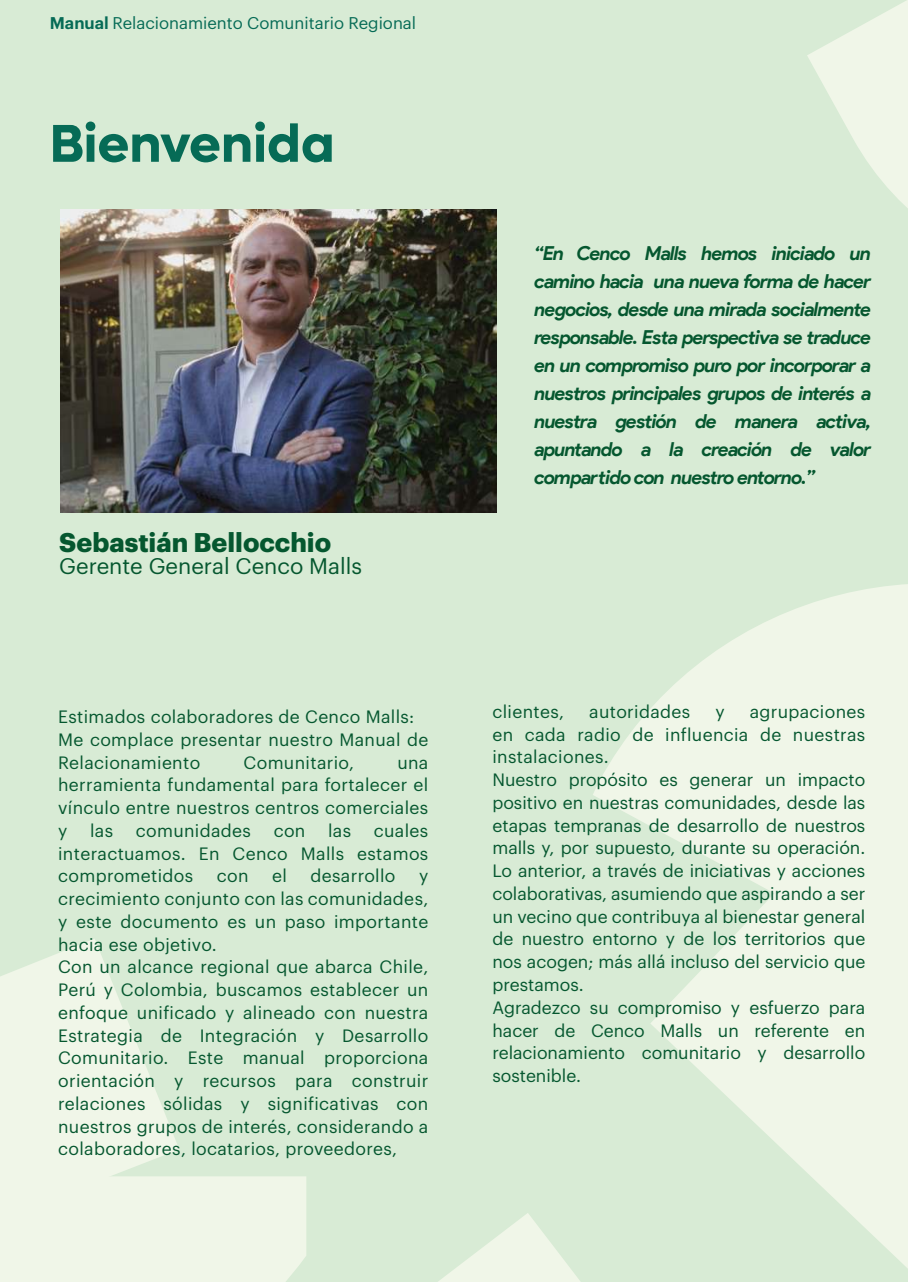
<style>
.page{position:relative;width:908px;height:1282px;background:#fff}
.page>*{position:absolute;margin:0;border:0;box-sizing:border-box;transform-origin:0 0}
.t1{font:700 53.38px "Lufga";color:#066b56}
.t2{font:700 26.51px "Graphik";color:#05572f}
.t3{font:22.05px "Graphik";color:#05572f}
.t4{font:italic 700 19.25px/28px "Product Sans";letter-spacing:-.045em;color:#05572f;text-align:justify}
.t5{font:17.5px/22.8px "Graphik";letter-spacing:.02em;color:#05572f}
.t6{font:17.5px/22.8px "Graphik";color:#05572f}
.t7{font:16.62px "Graphik";color:#066b56}
.s1{font-weight:600}
</style>
<div class="page">
<div style="left:0;top:0;width:907px;height:1282px;background:#d8ebd5"></div>
<svg style="left:807px;top:0;width:100px;height:207px"></svg>
<svg style="left:651px;top:973px;width:256px;height:294px;fill:#f0f6e8"></svg>
<svg style="left:593px;top:584px;width:314px;height:389px;fill:#f0f6e8"></svg>
<svg style="left:179px;top:1176px;width:629px;height:106px"></svg>
<svg style="left:0;top:939px;width:179px;height:343px;fill:#f0f6e8"></svg>
<img style="left:60px;top:210px;width:436px;height:302px">
<p class="t7" style="left:50px;top:14px;width:367px"><span class="s1">Manual</span> Relacionamiento Comunitario Regional</p>
<h1 class="t1" style="left:50px;top:114px;width:286px">Bienvenida</h1>
<h2 class="t2" style="left:59px;top:528px;width:273px">Sebastián Bellocchio</h2>
<p class="t3" style="left:59px;top:554px;width:304px">Gerente General Cenco Malls</p>
<p class="t5" style="left:58px;top:705px;width:371px">Estimados colaboradores de Cenco Malls:<br>Me complace presentar nuestro Manual de<br>Relacionamiento</p>
<p class="t5" style="left:243px;top:751px;width:112px">Comunitario,</p>
<p class="t5" style="left:58px;top:751px;width:371px;text-align:justify;text-indent:339px">una herramienta fundamental para fortalecer el vínculo entre nuestros centros comerciales y</p>
<p class="t5" style="left:58px;top:819px;width:371px;text-align:justify;text-indent:315px">cuales interactuamos. En Cenco Malls estamos comprometidos</p>
<p class="t5" style="left:90px;top:819px;width:25px">las</p>
<p class="t5" style="left:136px;top:819px;width:117px">comunidades</p>
<p class="t5" style="left:273px;top:819px;width:33px">con</p>
<p class="t5" style="left:328px;top:819px;width:25px">las</p>
<p class="t5" style="left:217px;top:865px;width:33px">con</p>
<p class="t5" style="left:272px;top:865px;width:16px">el</p>
<p class="t5" style="left:310px;top:865px;width:87px">desarrollo</p>
<p class="t5" style="left:58px;top:865px;width:371px;text-indent:361px">y crecimiento conjunto con las comunidades, y este documento es un paso importante hacia ese objetivo.<br>Con un alcance regional que abarca Chile, Perú y Colombia, buscamos establecer un enfoque unificado y alineado con nuestra Estrategia de Integración y Desarrollo Comunitario. Este manual proporciona orientación y recursos para construir relaciones sólidas y significativas con nuestros grupos de interés, considerando a colaboradores, locatarios, proveedores,</p>
<p class="t4" style="left:534px;top:241px;width:338px">“En Cenco Malls hemos iniciado un camino hacia una nueva forma de hacer negocios, desde una mirada socialmente responsable. Esta perspectiva se traduce en un compromiso puro por incorporar a nuestros principales grupos de interés a nuestra gestión de manera activa, apuntando a la creación de valor compartido con nuestro entorno.”</p>
<p class="t5" style="left:492px;top:700px;width:73px">clientes,</p>
<p class="t5" style="left:589px;top:700px;width:102px">autoridades</p>
<p class="t5" style="left:715px;top:700px;width:11px">y</p>
<p class="t6" style="left:492px;top:700px;width:374px;text-indent:257px">agrupaciones en cada radio de influencia de nuestras instalaciones.<br>Nuestro propósito es generar un impacto positivo en nuestras comunidades, desde las etapas tempranas de desarrollo de nuestros malls y, por supuesto, durante su operación.<br>Lo anterior, a través de iniciativas y acciones colaborativas, asumiendo que aspirando a ser un vecino que contribuya al bienestar general de nuestro entorno y de los territorios que nos acogen; más allá incluso del servicio que prestamos.<br>Agradezco su compromiso y esfuerzo para hacer de Cenco Malls un referente en relacionamiento comunitario y desarrollo sostenible.</p>
</div>
